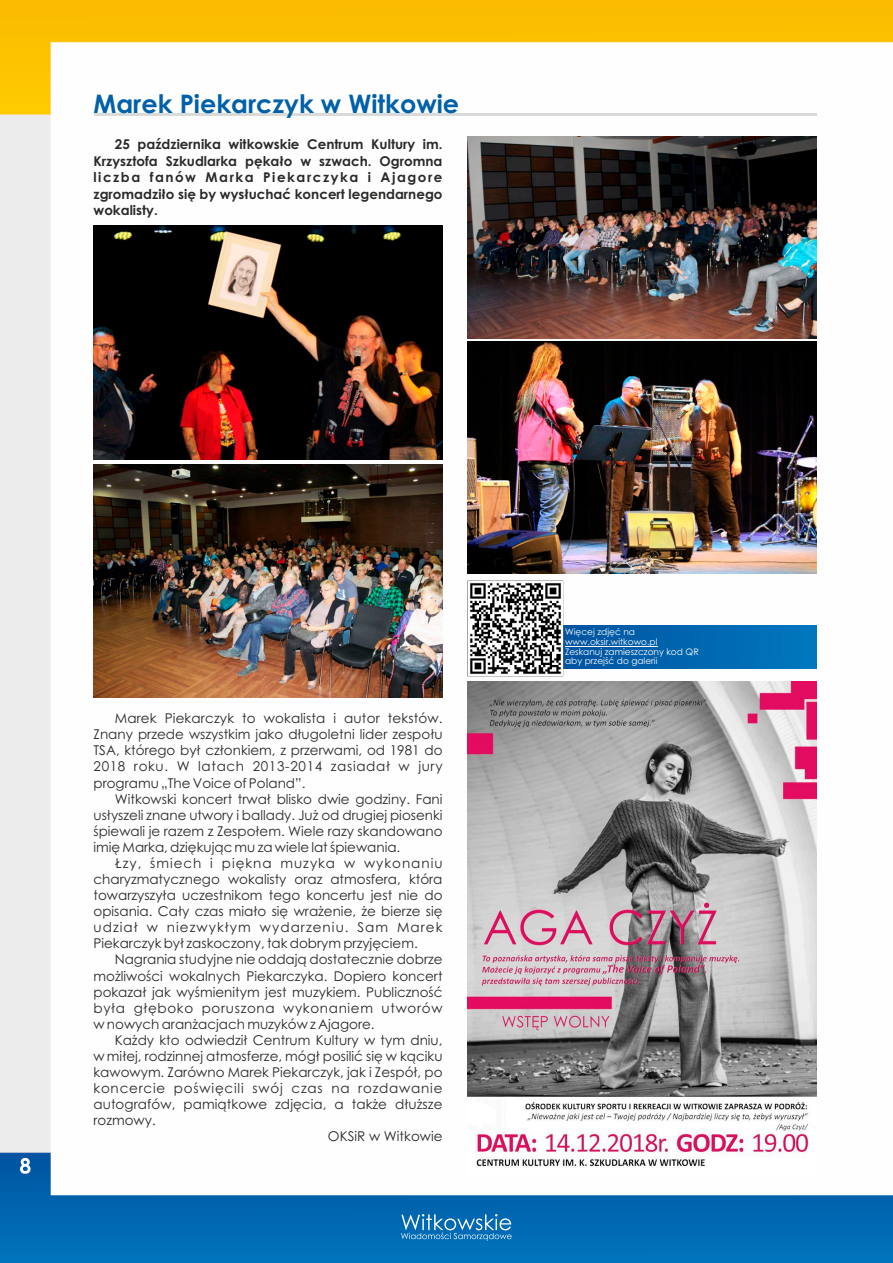
<style>
.page{position:relative;width:893px;height:1263px;background:#fff}
.page>*{position:absolute;margin:0;border:0;box-sizing:border-box;transform-origin:0 0}
.t1{font:700 25.5px "Century Gothic";color:#0060aa}
.t2{font:13.5px/16px "Century Gothic";color:#2a2a29;text-align:justify}
.t3{font:700 13.5px/16.4px "Century Gothic";color:#2a2a29;text-align:justify}
.t4{font:13.5px "Century Gothic";letter-spacing:.06em;color:#2a2a29}
.t5{font:9px/9.6px "Century Gothic";color:#fefefe}
</style>
<div class="page">
<img style="left:0;top:0;width:893px;height:1263px">
<svg style="left:401px;top:1214px;width:111px;height:27px;background:#3287c1"></svg>
<svg style="left:20px;top:1158px;width:11px;height:16px"></svg>
<hr style="left:94px;top:114px;width:722px;height:2px;background:#d9dada">
<img style="left:94px;top:225px;width:348px;height:234px">
<img style="left:468px;top:341px;width:348px;height:233px">
<img style="left:94px;top:465px;width:348px;height:232px">
<img style="left:468px;top:136px;width:348px;height:203px">
<img style="left:468px;top:682px;width:348px;height:496px">
<div style="left:562px;top:625px;width:254px;height:43px;background:linear-gradient(to right,#0053a0,#0077be)"></div>
<hr style="left:565px;top:646px;width:92px;height:1px;background:#fefefe">
<svg style="left:467px;top:580px;width:97px;height:97px"></svg>
<img style="left:468px;top:582px;width:94px;height:93px">
<h1 class="t1" style="left:94px;top:94px;width:367px">Marek Piekarczyk w Witkowie</h1>
<p class="t3" style="left:94px;top:138px;width:351px;text-indent:21px">25 października witkowskie Centrum Kultury im.<br>Krzysztofa Szkudlarka pękało w szwach. Ogromna liczba fanów Marka Piekarczyka i Ajagore zgromadziło się by wysłuchać koncert legendarnego wokalisty.</p>
<p class="t2" style="left:94px;top:711px;width:351px;text-indent:21px">Marek Piekarczyk to wokalista i autor tekstów.<br>Znany przede wszystkim jako długoletni lider zespołu TSA, którego był członkiem, z przerwami, od 1981 do 2018 roku. W latach 2013-2014 zasiadał w jury programu „The Voice of Poland”.</p>
<p class="t2" style="left:94px;top:792px;width:351px;text-indent:21px">Witkowski koncert trwał blisko dwie godziny. Fani usłyszeli znane utwory i ballady. Już od drugiej piosenki śpiewali je razem z Zespołem. Wiele razy skandowano imię Marka, dziękując mu za wiele lat śpiewania.</p>
<p class="t2" style="left:93px;top:856px;width:351px;text-indent:21px">Łzy, śmiech i piękna muzyka w wykonaniu charyzmatycznego wokalisty oraz atmosfera, która towarzyszyła uczestnikom tego koncertu jest nie do opisania. Cały czas miało się wrażenie, że bierze się udział w niezwykłym wydarzeniu. Sam Marek Piekarczyk był zaskoczony, tak dobrym przyjęciem.</p>
<p class="t2" style="left:93px;top:953px;width:351px;text-indent:21px">Nagrania studyjne nie oddają dostatecznie dobrze możliwości wokalnych Piekarczyka. Dopiero koncert pokazał jak wyśmienitym jest muzykiem. Publiczność była głęboko poruszona wykonaniem utworów w nowych aranżacjach muzyków z Ajagore.</p>
<p class="t2" style="left:115px;top:1033px;width:329px">Każdy kto odwiedził Centrum Kultury w tym dniu,</p>
<p class="t2" style="left:93px;top:1049px;width:351px">w miłej, rodzinnej atmosferze, mógł posilić się w kąciku</p>
<p class="t2" style="left:93px;top:1065px;width:351px">kawowym. Zarówno Marek Piekarczyk, jak i Zespół, po</p>
<p class="t4" style="left:93px;top:1083px;width:351px">koncercie poświęcili swój czas na rozdawanie</p>
<p class="t2" style="left:93px;top:1097px;width:350px">autografów, pamiątkowe zdjęcia, a także dłuższe</p>
<p class="t2" style="left:93px;top:1113px;width:64px">rozmowy.</p>
<p class="t2" style="left:328px;top:1130px;width:116px">OKSiR w Witkowie</p>
<p class="t5" style="left:565px;top:628px;width:135px">Więcej zdjęć na www.oksir.witkowo.pl<br>Zeskanuj zamieszczony kod QR aby przejść do galerii</p>
</div>
